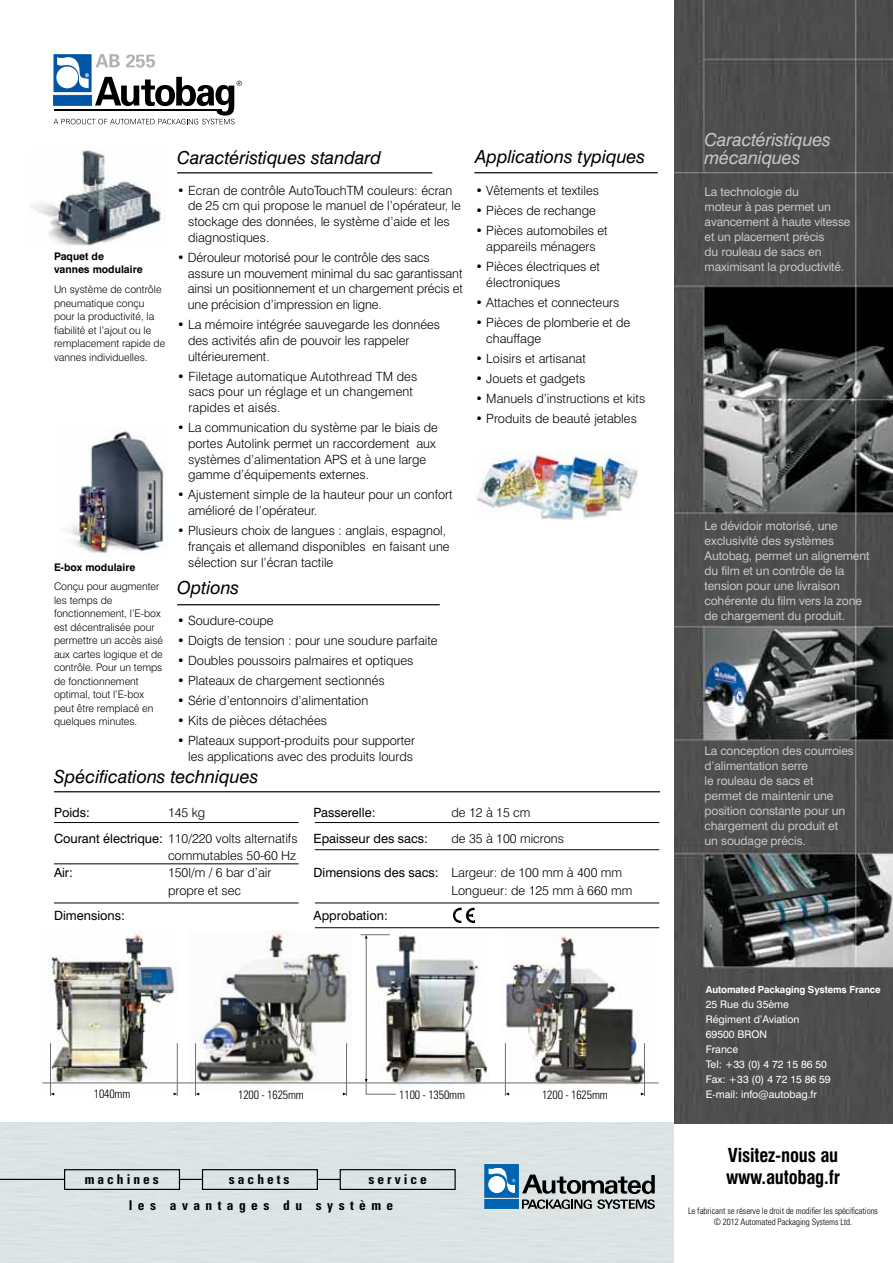
<style>
.page{position:relative;width:893px;height:1263px;background:#fff}
.page>*{position:absolute;margin:0;border:0;box-sizing:border-box;transform-origin:0 0}
.t1{font:700 condensed 18.75px/22.5px "Swiss 721 BT";letter-spacing:-.01em;color:#000}
.t2{font:italic 18px "Swiss 721 BT";color:#000}
.t3{font:italic 18px/18px "Swiss 721 BT";letter-spacing:-.01em;color:#c6c6c6}
.t4{font:700 condensed 13.5px/25.5px "Univers";letter-spacing:.4em;color:#000}
.t5{font:700 condensed 13.5px "Univers";letter-spacing:.22em;color:#000}
.t6{font:300 12.75px/15.8px "Swiss 721 BT";color:#000}
.t7{font:12.75px "Swiss 721 BT";color:#000}
.t8{font:12px/15px "Swiss 721 BT";letter-spacing:-.01em;color:#c6c6c6}
.t9{font:300 condensed 12px "Univers";letter-spacing:-.01em;color:#000}
.t10{font:300 10.5px/13.5px "Swiss 721 BT";color:#000}
.t11{font:10.5px/15px "Swiss 721 BT";color:#fff}
.t12{font:700 10.5px/13.5px "Swiss 721 BT";color:#000}
.t13{font:700 9.75px "Swiss 721 BT";letter-spacing:-.01em;color:#fff}
.t14{font:300 condensed 9px/10.8px "Univers";letter-spacing:-.01em;color:#000;text-align:center}
.s1{font-weight:300}
.s2{font-weight:400}
</style>
<div class="page">
<div style="left:0;top:1123px;width:674px;height:140px;background:#dce4e4"></div>
<svg style="left:318px;top:1179px;width:22px;height:1px"></svg>
<div style="left:202px;top:1169px;width:116px;height:21px;border:1px solid #000"></div>
<div style="left:340px;top:1169px;width:116px;height:21px;border:1px solid #000"></div>
<div style="left:64px;top:1169px;width:116px;height:21px;border:1px solid #000"></div>
<svg style="left:180px;top:1179px;width:22px;height:1px"></svg>
<hr style="left:0;top:1179px;width:65px;height:1px;background:#000">
<img style="left:674px;top:0;width:219px;height:1123px">
<img style="left:31px;top:150px;width:131px;height:97px">
<img style="left:68px;top:428px;width:97px;height:128px">
<img style="left:476px;top:452px;width:162px;height:68px">
<hr style="left:474px;top:172px;width:184px;height:1px;background:#000">
<img style="left:502px;top:931px;width:149px;height:160px">
<img style="left:376px;top:934px;width:112px;height:151px">
<img style="left:188px;top:931px;width:165px;height:152px">
<img style="left:42px;top:932px;width:135px;height:160px">
<svg style="left:53px;top:54px;width:189px;height:70px"></svg>
<svg style="left:522px;top:1174px;width:133px;height:35px;background:#8e9393"></svg>
<div style="left:485px;top:1164px;width:33px;height:33px;background:#0064b0"></div>
<div style="left:485px;top:1199px;width:33px;height:10px;background:#0064b0;border:1px solid #0064b0"></div>
<svg style="left:488px;top:1167px;width:28px;height:27px"></svg>
<hr style="left:195px;top:1043px;width:1px;height:53px;background:#706f6f">
<hr style="left:505px;top:1043px;width:1px;height:53px;background:#706f6f">
<hr style="left:50px;top:1043px;width:1px;height:53px;background:#706f6f">
<hr style="left:346px;top:1043px;width:1px;height:53px;background:#706f6f">
<hr style="left:644px;top:1043px;width:1px;height:53px;background:#706f6f">
<hr style="left:177px;top:1043px;width:1px;height:53px;background:#706f6f">
<hr style="left:366px;top:938px;width:1px;height:143px;background:#706f6f">
<svg style="left:361px;top:934px;width:29px;height:4px"></svg>
<svg style="left:365px;top:1079px;width:31px;height:16px"></svg>
<hr style="left:42px;top:1083px;width:617px;height:1px;background:#706f6f">
<hr style="left:177px;top:172px;width:255px;height:1px;background:#000">
<hr style="left:177px;top:604px;width:263px;height:1px;background:#000">
<hr style="left:54px;top:791px;width:606px;height:1px;background:#000">
<hr style="left:54px;top:822px;width:244px;height:1px;background:#000">
<hr style="left:315px;top:822px;width:344px;height:1px;background:#000">
<svg style="left:453px;top:908px;width:22px;height:15px"></svg>
<hr style="left:54px;top:902px;width:244px;height:1px;background:#000">
<hr style="left:54px;top:863px;width:244px;height:1px;background:#000">
<hr style="left:315px;top:849px;width:344px;height:1px;background:#000">
<hr style="left:315px;top:902px;width:344px;height:1px;background:#000">
<hr style="left:315px;top:927px;width:344px;height:1px;background:#000">
<p class="t12" style="left:54px;top:249px;width:90px">Paquet de<br>vannes modulaire</p>
<p class="t10" style="left:54px;top:282px;width:113px">Un système de contrôle pneumatique conçu pour la productivité, la fiabilité et l’ajout ou le remplacement rapide de vannes individuelles.</p>
<p class="t12" style="left:54px;top:560px;width:83px">E-box modulaire</p>
<p class="t10" style="left:54px;top:580px;width:111px">Conçu pour augmenter les temps de fonctionnement, l’E-box est décentralisée pour permettre un accès aisé aux cartes logique et de contrôle. Pour un temps de fonctionnement optimal, tout l’E-box peut être remplacé en quelques minutes.</p>
<h2 class="t2" style="left:177px;top:147px;width:205px">Caractéristiques standard</h2>
<p class="t6" style="left:188px;top:182px;width:274px;text-indent:-11px">• Ecran de contrôle AutoTouchTM couleurs: écran de 25 cm qui propose le manuel de l’opérateur, le stockage des données, le système d’aide et les diagnostiques.</p>
<p class="t6" style="left:188px;top:249px;width:277px;text-indent:-11px">• Dérouleur motorisé pour le contrôle des sacs assure un mouvement minimal du sac garantissant ainsi un positionnement et un chargement précis et une précision d’impression en ligne.</p>
<p class="t6" style="left:188px;top:317px;width:254px;text-indent:-11px">• La mémoire intégrée sauvegarde les données des activités afin de pouvoir les rappeler ultérieurement.</p>
<p class="t6" style="left:188px;top:368px;width:231px;text-indent:-11px">• Filetage automatique Autothread TM des sacs pour un réglage et un changement rapides et aisés.</p>
<p class="t6" style="left:188px;top:420px;width:251px;text-indent:-11px">• La communication du système par le biais de portes Autolink permet un raccordement aux systèmes d’alimentation APS et à une large gamme d’équipements externes.</p>
<p class="t6" style="left:188px;top:487px;width:266px;text-indent:-11px">• Ajustement simple de la hauteur pour un confort amélioré de l’opérateur.</p>
<p class="t6" style="left:188px;top:523px;width:263px;text-indent:-11px">• Plusieurs choix de langues : anglais, espagnol, français et allemand disponibles en faisant une sélection sur l’écran tactile</p>
<h2 class="t2" style="left:177px;top:577px;width:64px">Options</h2>
<p class="t6" style="left:177px;top:612px;width:98px">• Soudure-coupe</p>
<p class="t6" style="left:177px;top:632px;width:262px">• Doigts de tension : pour une soudure parfaite</p>
<p class="t6" style="left:177px;top:652px;width:238px">• Doubles poussoirs palmaires et optiques</p>
<p class="t6" style="left:177px;top:672px;width:209px">• Plateaux de chargement sectionnés</p>
<p class="t6" style="left:177px;top:692px;width:193px">• Série d’entonnoirs d’alimentation</p>
<p class="t6" style="left:177px;top:712px;width:151px">• Kits de pièces détachées</p>
<p class="t6" style="left:177px;top:732px;width:239px;text-align:right">• Plateaux support-produits pour supporter les applications avec des produits lourds</p>
<h2 class="t2" style="left:475px;top:145px;width:172px">Applications typiques</h2>
<p class="t6" style="left:475px;top:183px;width:125px">• Vêtements et textiles</p>
<p class="t6" style="left:475px;top:203px;width:122px">• Pièces de rechange</p>
<p class="t6" style="left:475px;top:223px;width:134px;text-align:center">• Pièces automobiles et appareils ménagers</p>
<p class="t6" style="left:486px;top:259px;width:115px;text-indent:-11px">• Pièces électriques et électroniques</p>
<p class="t6" style="left:475px;top:294px;width:146px">• Attaches et connecteurs</p>
<p class="t6" style="left:486px;top:314px;width:145px;text-indent:-11px">• Pièces de plomberie et de chauffage</p>
<p class="t6" style="left:475px;top:350px;width:112px">• Loisirs et artisanat</p>
<p class="t6" style="left:475px;top:370px;width:112px">• Jouets et gadgets</p>
<p class="t6" style="left:475px;top:390px;width:171px">• Manuels d’instructions et kits</p>
<p class="t6" style="left:475px;top:410px;width:163px">• Produits de beauté jetables</p>
<h2 class="t2" style="left:54px;top:765px;width:206px">Spécifications techniques</h2>
<p class="t7" style="left:54px;top:805px;width:37px">Poids:</p>
<p class="t6" style="left:168px;top:804px;width:39px">145 kg</p>
<p class="t7" style="left:314px;top:805px;width:63px">Passerelle:</p>
<p class="t6" style="left:451px;top:804px;width:80px">de 12 à 15 cm</p>
<p class="t7" style="left:54px;top:830px;width:375px">Courant électrique: <span class="s1">110/220 volts alternatifs</span> Epaisseur des sacs:</p>
<p class="t6" style="left:452px;top:830px;width:114px">de 35 à 100 microns</p>
<p class="t6" style="left:168px;top:847px;width:130px">commutables 50-60 Hz</p>
<p class="t7" style="left:54px;top:865px;width:20px">Air:</p>
<p class="t6" style="left:168px;top:865px;width:105px">150l/m / 6 bar d’air</p>
<p class="t6" style="left:314px;top:865px;width:310px"><span class="s2">Dimensions des sacs:</span> Largeur: de 100 mm à 400 mm</p>
<p class="t6" style="left:168px;top:882px;width:75px">propre et sec</p>
<p class="t6" style="left:452px;top:882px;width:182px">Longueur: de 125 mm à 660 mm</p>
<p class="t7" style="left:54px;top:908px;width:72px">Dimensions:</p>
<p class="t7" style="left:314px;top:908px;width:76px">Approbation:</p>
<p class="t9" style="left:94px;top:1087px;width:38px">1040mm</p>
<p class="t9" style="left:238px;top:1087px;width:67px">1200 - 1625mm</p>
<p class="t9" style="left:399px;top:1087px;width:67px">1100 - 1350mm</p>
<p class="t9" style="left:542px;top:1087px;width:67px">1200 - 1625mm</p>
<p class="t5" style="left:85px;top:1171px;width:76px">machines</p>
<p class="t5" style="left:229px;top:1171px;width:62px">sachets</p>
<p class="t4" style="left:129px;top:1167px;width:300px;text-indent:240px">service les avantages du système</p>
<h2 class="t3" style="left:705px;top:130px;width:128px">Caractéristiques mécaniques</h2>
<p class="t8" style="left:705px;top:184px;width:147px">La technologie du<br>moteur à pas permet un avancement à haute vitesse et un placement précis<br>du rouleau de sacs en maximisant la productivité.</p>
<p class="t8" style="left:705px;top:518px;width:166px">Le dévidoir motorisé, une exclusivité des systèmes<br>Autobag, permet un alignement du film et un contrôle de la tension pour une livraison cohérente du film vers la zone de chargement du produit.</p>
<p class="t8" style="left:705px;top:743px;width:151px">La conception des courroies d’alimentation serre<br>le rouleau de sacs et<br>permet de maintenir une position constante pour un chargement du produit et un soudage précis.</p>
<p class="t13" style="left:706px;top:983px;width:176px">Automated Packaging Systems France</p>
<p class="t11" style="left:706px;top:996px;width:126px">25 Rue du 35ème<br>Régiment d’Aviation<br>69500 BRON<br>France<br>Tel: +33 (0) 4 72 15 86 50<br>Fax: +33 (0) 4 72 15 86 59<br>E-mail: info@autobag.fr</p>
<h1 class="t1" style="left:726px;top:1144px;width:115px">Visitez-nous au www.autobag.fr</h1>
<p class="t14" style="left:688px;top:1206px;width:191px">Le fabricant se réserve le droit de modifier les spécifications © 2012 Automated Packaging Systems Ltd.</p>
</div>
